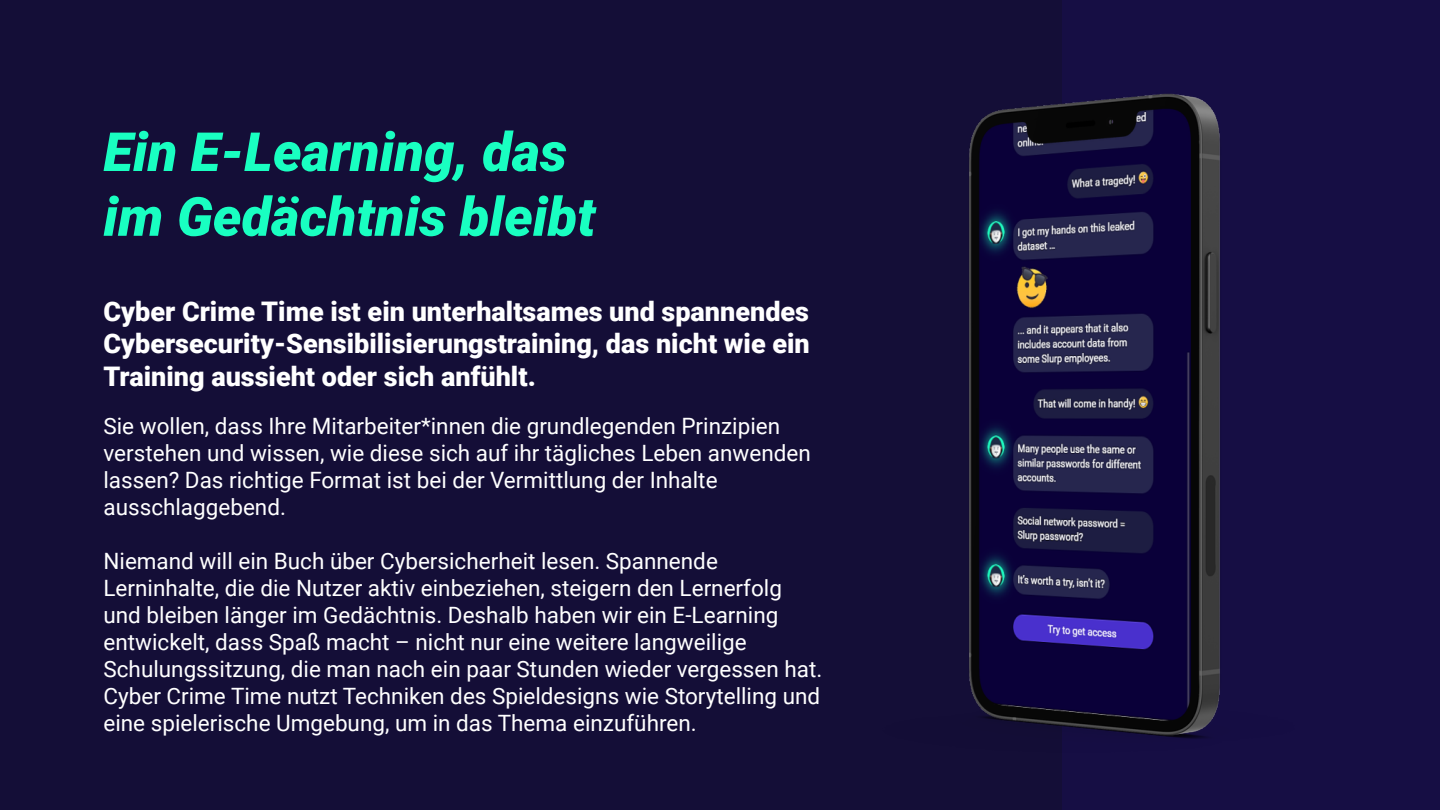
<style>
.page{position:relative;width:1440px;height:810px;background:#140e37}
.page>*{position:absolute;margin:0;border:0;box-sizing:border-box;transform-origin:0 0}
.t1{font:italic 900 54px/64.8px "Roboto";color:#19ffc1}
.t2{font:900 27px/32.4px "Roboto";color:#fff;text-align:justify}
.t3{font:22.5px/27px "Roboto";color:#fff}
</style>
<div class="page">
<div style="left:1062px;top:0;width:378px;height:810px;background:#160e44"></div>
<img style="left:969px;top:94px;width:251px;height:645px">
<h1 class="t1" style="left:104px;top:117px;width:494px">Ein E-Learning, das im Gedächtnis bleibt</h1>
<p class="t2" style="left:104px;top:294px;width:708px">Cyber Crime Time ist ein unterhaltsames und spannendes Cybersecurity-Sensibilisierungstraining, das nicht wie ein Training aussieht oder sich anfühlt.</p>
<p class="t3" style="left:104px;top:412px;width:709px">Sie wollen, dass Ihre Mitarbeiter*innen die grundlegenden Prinzipien verstehen und wissen, wie diese sich auf ihr tägliches Leben anwenden lassen? Das richtige Format ist bei der Vermittlung der Inhalte ausschlaggebend.</p>
<p class="t3" style="left:104px;top:547px;width:720px">Niemand will ein Buch über Cybersicherheit lesen. Spannende Lerninhalte, die die Nutzer aktiv einbeziehen, steigern den Lernerfolg und bleiben länger im Gedächtnis. Deshalb haben wir ein E-Learning entwickelt, dass Spaß macht – nicht nur eine weitere langweilige Schulungssitzung, die man nach ein paar Stunden wieder vergessen hat.<br>Cyber Crime Time nutzt Techniken des Spieldesigns wie Storytelling und eine spielerische Umgebung, um in das Thema einzuführen.</p>
</div>
